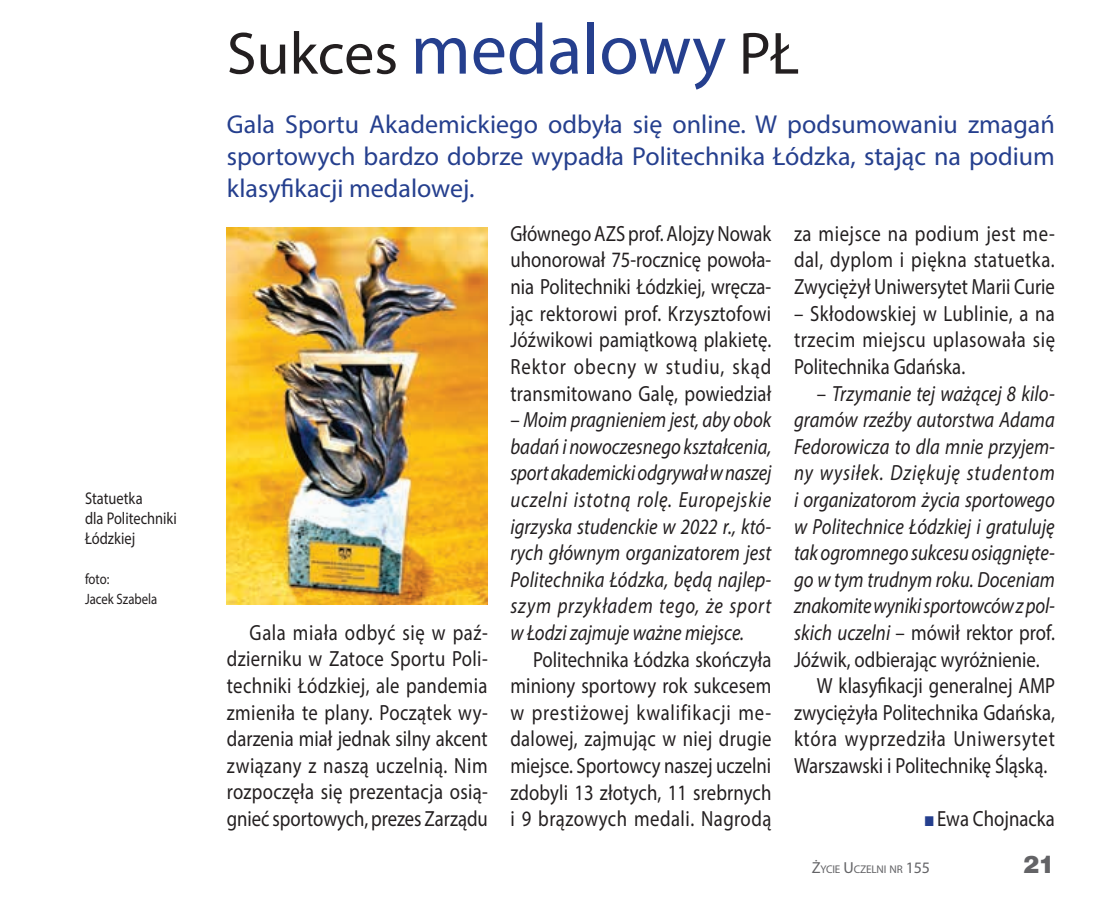
<style>
.page{position:relative;width:1106px;height:902px;background:#fff}
.page>*{position:absolute;margin:0;border:0;box-sizing:border-box;transform-origin:0 0}
.t1{font:60px "Myriad Pro";color:#231f20}
.t2{font:26px/32px "Myriad Pro";color:#253f8e;text-align:justify}
.t3{font:900 24px "Switzerland";color:#636366}
.t4{font:22px/26.6px "Myriad Pro";letter-spacing:.005em;color:#231f20;text-align:justify;scale:.85 1}
.t5{font:italic 22px/26.6px "Myriad Pro";color:#231f20;text-align:justify;scale:.85 1}
.t6{font:italic 22px "Myriad Pro";letter-spacing:.045em;color:#231f20;scale:.85 1}
.t7{font:22px "Myriad Pro";letter-spacing:.04em;color:#231f20;scale:.85 1}
.t8{font:17px/20px "Myriad Pro";color:#231f20;scale:.85 1}
.t9{font:15px/20px "Myriad Pro";color:#231f20;scale:.85 1}
.t10{font:11.2px "Myriad Pro";letter-spacing:-.015em;color:#636366}
.s1{font-size:72px;color:#253f8e}
.s2{font-style:normal}
.s3{font-style:italic}
.s4{font-family:"Dixieland Normal";font-size:14px;color:#253f8e}
.s5{font-size:16px}
</style>
<div class="page">
<img style="left:227px;top:227px;width:261px;height:377px">
<p class="t8" style="left:85px;top:488px;width:110px">Statuetka<br>dla Politechniki<br>Łódzkiej</p>
<p class="t9" style="left:85px;top:568px;width:87px">foto:<br>Jacek Szabela</p>
<h1 class="t1" style="left:227px;top:17px;width:574px">Sukces <span class="s1">medalowy</span> PŁ</h1>
<p class="t2" style="left:227px;top:108px;width:829px">Gala Sportu Akademickiego odbyła się online. W podsumowaniu zmagań sportowych bardzo dobrze wypadła Politechnika Łódzka, stając na podium klasyfikacji medalowej.</p>
<p class="t4" style="left:227px;top:619px;width:308px;text-indent:23px">Gala miała odbyć się w paź&shy;dzierniku w Zatoce Sportu Poli&shy;techniki Łódzkiej, ale pandemia zmieniła te plany. Początek wy&shy;darzenia miał jednak silny akcent związany z naszą uczelnią. Nim rozpoczęła się prezentacja osią&shy;gnieć sportowych, prezes Zarządu</p>
<p class="t4" style="left:510px;top:220px;width:308px">Głównego AZS prof. Alojzy Nowak uhonorował 75-rocznicę powoła&shy;nia Politechniki Łódzkiej, wręcza&shy;jąc rektorowi prof. Krzysztofowi Jóźwikowi pamiątkową plakietę.<br>Rektor obecny w studiu, skąd transmitowano Galę, powiedział</p>
<p class="t5" style="left:510px;top:406px;width:308px"><span class="s2">–</span> Moim pragnieniem jest, aby obok badań i nowoczesnego kształcenia, sport akademicki odgrywał w naszej uczelni istotną rolę. Europejskie igrzyska studenckie w 2022 r., któ&shy;rych głównym organizatorem jest Politechnika Łódzka, będą najlep&shy;szym przykładem tego, że sport w Łodzi zajmuje ważne miejsce.</p>
<p class="t4" style="left:510px;top:645px;width:308px;text-indent:23px">Politechnika Łódzka skończyła miniony sportowy rok sukcesem w prestiżowej kwalifikacji me&shy;dalowej, zajmując w niej drugie miejsce. Sportowcy naszej uczelni zdobyli 13 złotych, 11 srebrnych i 9 brązowych medali. Nagrodą</p>
<p class="t4" style="left:794px;top:220px;width:308px">za miejsce na podium jest me&shy;dal, dyplom i piękna statuetka.<br>Zwyciężył Uniwersytet Marii Curie</p>
<p class="t4" style="left:794px;top:300px;width:308px">– Skłodowskiej w Lublinie, a na trzecim miejscu uplasowała się Politechnika Gdańska.</p>
<p class="t5" style="left:816px;top:379px;width:282px"><span class="s2">–</span> Trzymanie tej ważącej 8 kilo-</p>
<p class="t5" style="left:794px;top:406px;width:308px">gramów rzeźby autorstwa Adama</p>
<p class="t5" style="left:794px;top:433px;width:308px">Fedorowicza to dla mnie przyjem-</p>
<p class="t6" style="left:794px;top:459px;width:308px">ny wysiłek. Dziękuję studentom</p>
<p class="t5" style="left:794px;top:486px;width:308px">i organizatorom życia sportowego</p>
<p class="t5" style="left:794px;top:512px;width:308px">w Politechnice Łódzkiej i gratuluję</p>
<p class="t5" style="left:794px;top:539px;width:308px">tak ogromnego sukcesu osiągnięte-</p>
<p class="t5" style="left:794px;top:566px;width:308px">go w tym trudnym roku. Doceniam</p>
<p class="t5" style="left:794px;top:592px;width:308px">znakomite wyniki sportowców z pol-</p>
<p class="t4" style="left:794px;top:619px;width:308px"><span class="s3">skich uczelni</span> – mówił rektor prof.</p>
<p class="t4" style="left:794px;top:645px;width:290px">Jóźwik, odbierając wyróżnienie.</p>
<p class="t4" style="left:816px;top:672px;width:282px">W klasyfikacji generalnej AMP</p>
<p class="t4" style="left:794px;top:699px;width:308px">zwyciężyła Politechnika Gdańska,</p>
<p class="t7" style="left:794px;top:725px;width:308px">która wyprzedziła Uniwersytet</p>
<p class="t4" style="left:794px;top:752px;width:299px">Warszawski i Politechnikę Śląską.</p>
<p class="t4" style="left:924px;top:805px;width:154px"><span class="s4">n</span> Ewa Chojnacka</p>
<p class="t10" style="left:812px;top:862px;width:120px"><span class="s5">Ż</span>YCIE <span class="s5">U</span>CZELNI NR <span class="s5">155</span></p>
<p class="t3" style="left:1022px;top:850px;width:34px">21</p>
</div>
